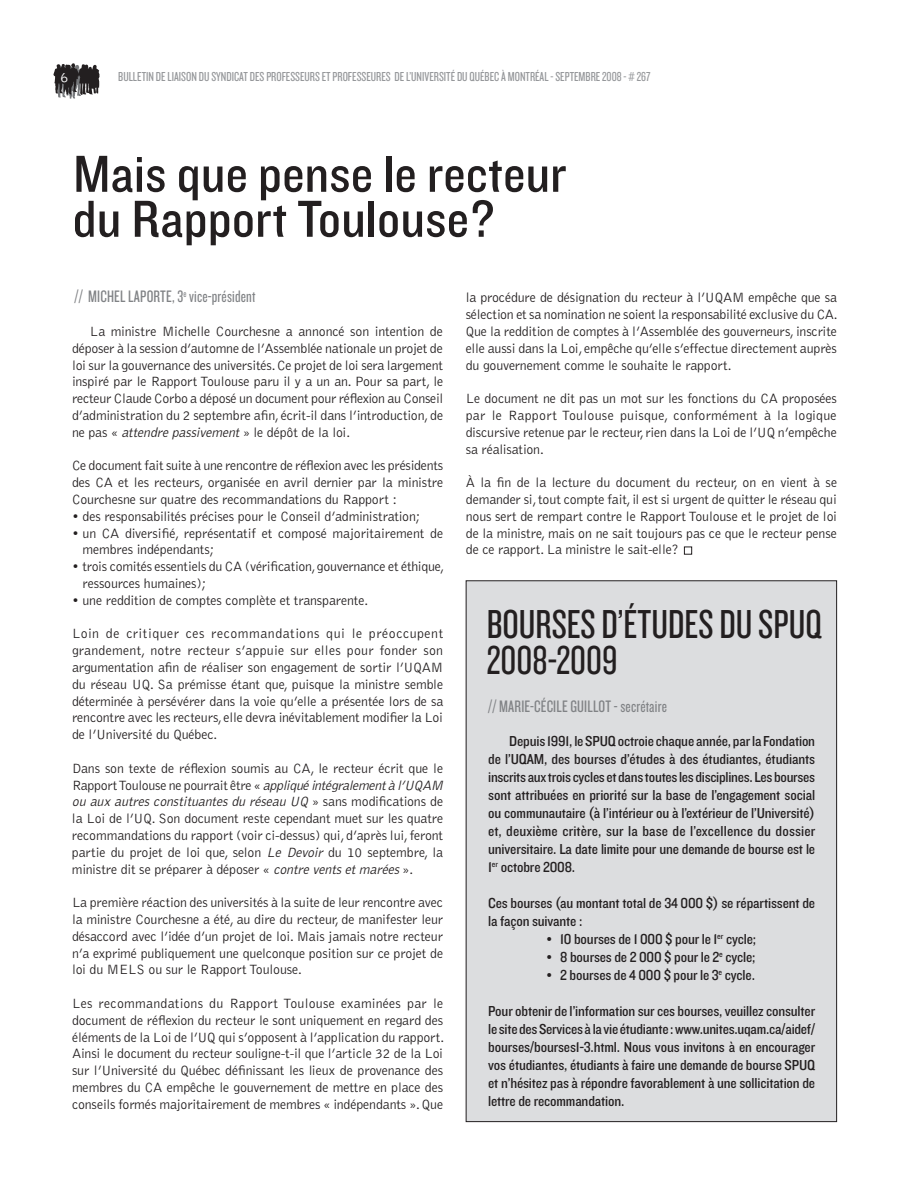
<style>
.page{position:relative;width:918px;height:1188px;background:#fff}
.page>*{position:absolute;margin:0;border:0;box-sizing:border-box;transform-origin:0 0}
.t1{font:54px/45px "Knockout HTF30 Junior Welterwt";color:#231f20}
.t2{font:42px/36px "Knockout HTF28 Junior Featherwt";color:#231f20}
.t3{font:17.25px "Knockout HTF28 Junior Featherwt";letter-spacing:.01em;color:#808285}
.t4{font:15px/18px "Knockout HTF30 Junior Welterwt";letter-spacing:-.01em;color:#231f20;text-align:justify}
.t5{font:300 14.25px "Bell Gothic";color:#fff}
.t6{font:300 13.8px/16.8px "Bell Gothic";letter-spacing:-.01em;color:#231f20;text-align:justify}
.t7{font:13.5px "Knockout HTF28 Junior Featherwt";color:#95979a}
.s1{font-style:italic}
</style>
<div class="page">
<svg style="left:53px;top:63px;width:47px;height:36px"></svg>
<div style="left:466px;top:581px;width:371px;height:541px;background:#dcdddf"></div>
<div style="left:684px;top:547px;width:8px;height:7px;border:1px solid #231f20"></div>
<p class="t5" style="left:60px;top:69px;width:9px">6</p>
<p class="t7" style="left:118px;top:70px;width:533px">BULLETIN DE LIAISON DU SYNDICAT DES PROFESSEURS ET PROFESSEURES DE L’UNIVERSITÉ DU QUÉBEC À MONTRÉAL - SEPTEMBRE 2008 - # 267</p>
<h1 class="t1" style="left:73px;top:153px;width:495px">Mais que pense le recteur du Rapport Toulouse?</h1>
<p class="t3" style="left:75px;top:288px;width:182px">// MICHEL LAPORTE, 3<sup>e</sup> vice-président</p>
<p class="t6" style="left:72px;top:323px;width:373px;text-indent:18px">La ministre Michelle Courchesne a annoncé son intention de déposer à la session d’automne de l’Assemblée nationale un projet de loi sur la gouvernance des universités. Ce projet de loi sera largement inspiré par le Rapport Toulouse paru il y a un an. Pour sa part, le recteur Claude Corbo a déposé un document pour réflexion au Conseil d’administration du 2 septembre afin, écrit-il dans l’introduction, de n e p a s « <span class="s1">attendre passivement</span>» l e d é p ô t d e l a l o i .</p>
<p class="t6" style="left:72px;top:458px;width:373px">Ce document fait suite à une rencontre de réflexion avec les présidents des CA et les recteurs, organisée en avril dernier par la ministre Courchesne sur quatre des recommandations du Rapport :</p>
<p class="t6" style="left:72px;top:508px;width:350px">• des responsabilités précises pour le Conseil d’administration;</p>
<p class="t6" style="left:83px;top:525px;width:362px;text-indent:-11px">• un CA diversifié, représentatif et composé majoritairement de membres indépendants;</p>
<p class="t6" style="left:83px;top:559px;width:363px;text-indent:-11px">• trois comités essentiels du CA (vérification,gouvernance et éthique, ressources humaines);</p>
<p class="t6" style="left:72px;top:592px;width:298px">• une reddition de comptes complète et transparente.</p>
<p class="t6" style="left:72px;top:626px;width:373px">Loin de critiquer ces recommandations qui le préoccupent grandement, notre recteur s’appuie sur elles pour fonder son argumentation afin de réaliser son engagement de sortir l’UQAM du réseau UQ. Sa prémisse étant que, puisque la ministre semble déterminée à persévérer dans la voie qu’elle a présentée lors de sa rencontre avec les recteurs, elle devra inévitablement modifier la Loi de l’Université du Québec.</p>
<p class="t6" style="left:72px;top:760px;width:376px;text-align:left">Dans son texte de réflexion soumis au CA, le recteur écrit que le R a p p o rt To u l o u se n e p o u rra i t êt re « <span class="s1">appliquéintégralementàl’UQAM ou aux autresconstituantesdu réseau UQ</span> » s a n s m o d i fi c a t i o n s d e la Loi de l’UQ. Son document reste cependant muet sur les quatre recommandations du rapport (voir ci-dessus) qui, d’après lui, feront partie du projet de loi que, selon <span class="s1">Le Devoir</span> du 10 septembre, la ministre dit se préparer à déposer « <span class="s1">contreventsetmarées</span>».</p>
<p class="t6" style="left:72px;top:895px;width:373px">La première réaction des universités à la suite de leur rencontre avec la ministre Courchesne a été, au dire du recteur, de manifester leur désaccord avec l’idée d’un projet de loi. Mais jamais notre recteur n’a exprimé publiquement une quelconque position sur ce projet de loi du MELS ou sur le Rapport Toulouse.</p>
<p class="t6" style="left:72px;top:995px;width:374px">Les recommandations du Rapport Toulouse examinées par le document de réflexion du recteur le sont uniquement en regard des éléments de la Loi de l’UQ qui s’opposent à l’application du rapport.<br>Ainsi le document du recteur souligne-t-il que l’article 32 de la Loi sur l’Université du Québec définissant les lieux de provenance des membres du CA empêche le gouvernement de mettre en place des conseils formés majoritairement de membres « indépendants ». Que</p>
<p class="t6" style="left:466px;top:290px;width:374px">la procédure de désignation du recteur à l’UQAM empêche que sa sélection et sa nomination ne soient la responsabilité exclusive du CA.<br>Que la reddition de comptes à l’Assemblée des gouverneurs, inscrite elle aussi dans la Loi, empêche qu’elle s’effectue directement auprès du gouvernement comme le souhaite le rapport.</p>
<p class="t6" style="left:466px;top:391px;width:373px">Le document ne dit pas un mot sur les fonctions du CA proposées par le Rapport Toulouse puisque, conformément à la logique discursive retenue par le recteur, rien dans la Loi de l’UQ n’empêche sa réalisation.</p>
<p class="t6" style="left:466px;top:475px;width:373px">À la fin de la lecture du document du recteur, on en vient à se demander si, tout compte fait, il est si urgent de quitter le réseau qui nous sert de rempart contre le Rapport Toulouse et le projet de loi de la ministre, mais on ne sait toujours pas ce que le recteur pense de ce rapport. La ministre le sait-elle?</p>
<h2 class="t2" style="left:487px;top:607px;width:337px">BOURSES D’ÉTUDES DU SPUQ<br>2008-2009</h2>
<p class="t3" style="left:488px;top:697px;width:180px">// MARIE-CÉCILE GUILLOT - secrétaire</p>
<p class="t4" style="left:488px;top:733px;width:329px;text-indent:21px">Depuis1991, leSPUQoctroie chaque année, parla Fondation de l’UQAM, des bourses d’études à des étudiantes, étudiants inscritsauxtrois cycles etdanstouteslesdisciplines.Lesbourses sont attribuées en priorité sur la base de l’engagement social ou communautaire (à l’intérieur ou à l’extérieur de l’Université) et, deuxième critère, sur la base de l’excellence du dossier universitaire. La date limite pour une demande de bourse est le 1<sup>er</sup> octobre 2008.</p>
<p class="t4" style="left:488px;top:895px;width:328px">Ces bourses (au montant total de 34 000 $) se répartissent de la façon suivante :</p>
<p class="t4" style="left:547px;top:931px;width:211px">• 10 bourses de 1 000 $ pour le 1<sup>er</sup> cycle;</p>
<p class="t4" style="left:547px;top:949px;width:210px">• 8 bourses de 2 000 $ pour le 2<sup>e</sup> cycle;</p>
<p class="t4" style="left:547px;top:967px;width:210px">• 2 bourses de 4 000 $ pour le 3<sup>e</sup> cycle.</p>
<p class="t4" style="left:488px;top:1003px;width:329px">Pour obtenir de l’information sur ces bourses, veuillez consulter le sitedesServices àla vie étudiante :www.unites.uqam.ca/aidef/ bourses/bourses1-3.html. Nous vous invitons à en encourager vos étudiantes, étudiants à faire une demande de bourse SPUQ et n’hésitez pas à répondre favorablement à une sollicitation de lettre de recommandation.</p>
</div>
